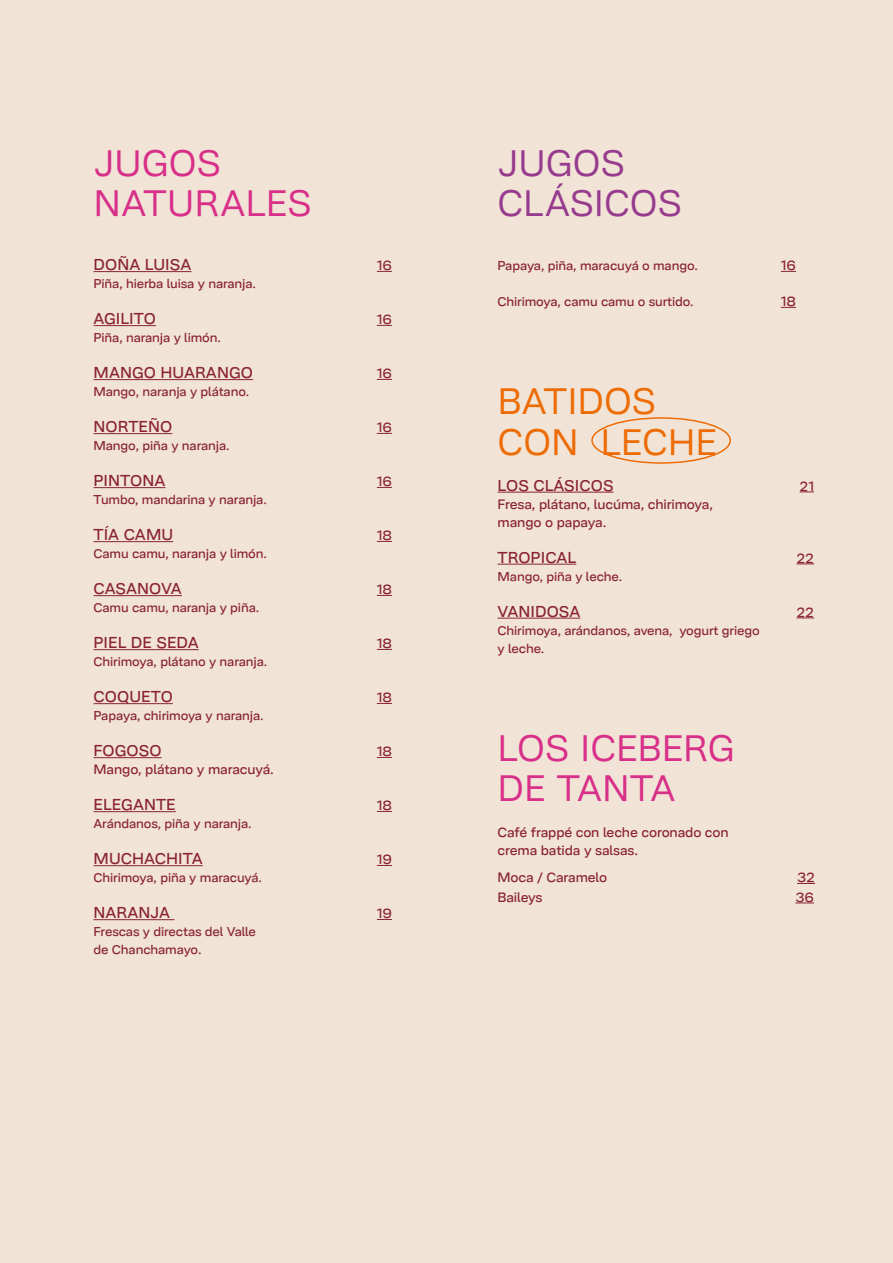
<style>
.page{position:relative;width:893px;height:1263px;background:#f1e4d7}
.page>*{position:absolute;margin:0;border:0;box-sizing:border-box;transform-origin:0 0}
.t1{font:36.6px/40.5px "Ordina";letter-spacing:.005em;color:#d83089}
.t2{font:36.6px/40.5px "Ordina";color:#ed6c05}
.t3{font:36.6px/40.5px "Ordina";letter-spacing:.005em;color:#973b8e}
.t4{font:500 15.75px "Ordina";letter-spacing:.005em;color:#8a2432}
.t5{font:500 13.5px/18px "Ordina";letter-spacing:-.01em;color:#8a2432}
.t6{font:500 12.75px/18px "Ordina";letter-spacing:-.01em;color:#8a2432}
</style>
<div class="page">
<svg style="left:781px;top:271px;width:15px;height:1px"></svg>
<svg style="left:781px;top:307px;width:15px;height:1px"></svg>
<hr style="left:94px;top:271px;width:97px;height:1px;background:#8a2432">
<svg style="left:377px;top:271px;width:15px;height:1px"></svg>
<hr style="left:94px;top:325px;width:62px;height:1px;background:#8a2432">
<svg style="left:377px;top:325px;width:15px;height:1px"></svg>
<hr style="left:94px;top:379px;width:159px;height:1px;background:#8a2432">
<svg style="left:377px;top:379px;width:15px;height:1px"></svg>
<hr style="left:94px;top:433px;width:78px;height:1px;background:#8a2432">
<svg style="left:377px;top:433px;width:15px;height:1px"></svg>
<hr style="left:94px;top:487px;width:72px;height:1px;background:#8a2432">
<svg style="left:377px;top:487px;width:15px;height:1px"></svg>
<hr style="left:94px;top:541px;width:79px;height:1px;background:#8a2432">
<svg style="left:377px;top:541px;width:15px;height:1px"></svg>
<hr style="left:94px;top:595px;width:88px;height:1px;background:#8a2432">
<svg style="left:377px;top:595px;width:15px;height:1px"></svg>
<hr style="left:94px;top:649px;width:105px;height:1px;background:#8a2432">
<svg style="left:377px;top:649px;width:15px;height:1px"></svg>
<hr style="left:94px;top:703px;width:79px;height:1px;background:#8a2432">
<svg style="left:377px;top:703px;width:15px;height:1px"></svg>
<hr style="left:94px;top:757px;width:68px;height:1px;background:#8a2432">
<svg style="left:377px;top:757px;width:15px;height:1px"></svg>
<hr style="left:94px;top:811px;width:82px;height:1px;background:#8a2432">
<svg style="left:377px;top:811px;width:15px;height:1px"></svg>
<hr style="left:94px;top:865px;width:109px;height:1px;background:#8a2432">
<svg style="left:377px;top:865px;width:15px;height:1px"></svg>
<hr style="left:94px;top:919px;width:81px;height:1px;background:#8a2432">
<svg style="left:377px;top:919px;width:15px;height:1px"></svg>
<hr style="left:498px;top:492px;width:116px;height:1px;background:#8a2432">
<svg style="left:800px;top:492px;width:14px;height:1px"></svg>
<hr style="left:498px;top:564px;width:78px;height:1px;background:#8a2432">
<svg style="left:796px;top:564px;width:18px;height:1px"></svg>
<hr style="left:498px;top:618px;width:82px;height:1px;background:#8a2432">
<svg style="left:796px;top:618px;width:18px;height:1px"></svg>
<div style="left:591px;top:417px;width:140px;height:47px;border:2px solid #ed6c05;border-radius:50%"></div>
<svg style="left:797px;top:883px;width:18px;height:1px"></svg>
<svg style="left:795px;top:903px;width:19px;height:1px"></svg>
<h1 class="t1" style="left:94px;top:139px;width:219px">JUGOS<br>NATURALES</h1>
<h1 class="t3" style="left:497px;top:139px;width:186px">JUGOS<br>CLÁSICOS</h1>
<p class="t4" style="left:94px;top:253px;width:99px">DOÑA LUISA</p>
<p class="t5" style="left:377px;top:255px;width:17px">16</p>
<p class="t6" style="left:94px;top:273px;width:164px">Piña, hierba luisa y naranja.</p>
<p class="t4" style="left:94px;top:307px;width:64px">AGILITO</p>
<p class="t5" style="left:377px;top:309px;width:17px">16</p>
<p class="t6" style="left:94px;top:327px;width:129px">Piña, naranja y limón.</p>
<p class="t4" style="left:94px;top:361px;width:161px">MANGO HUARANGO</p>
<p class="t5" style="left:377px;top:363px;width:17px">16</p>
<p class="t6" style="left:94px;top:381px;width:157px">Mango, naranja y plátano.</p>
<p class="t4" style="left:94px;top:415px;width:80px">NORTEÑO</p>
<p class="t5" style="left:377px;top:417px;width:17px">16</p>
<p class="t6" style="left:94px;top:435px;width:138px">Mango, piña y naranja.</p>
<p class="t4" style="left:94px;top:469px;width:73px">PINTONA</p>
<p class="t5" style="left:377px;top:471px;width:17px">16</p>
<p class="t6" style="left:94px;top:489px;width:175px">Tumbo, mandarina y naranja.</p>
<p class="t4" style="left:94px;top:523px;width:81px">TÍA CAMU</p>
<p class="t5" style="left:377px;top:525px;width:17px">18</p>
<p class="t6" style="left:94px;top:543px;width:175px">Camu camu, naranja y limón.</p>
<p class="t4" style="left:94px;top:577px;width:90px">CASANOVA</p>
<p class="t5" style="left:377px;top:579px;width:17px">18</p>
<p class="t6" style="left:94px;top:597px;width:167px">Camu camu, naranja y piña.</p>
<p class="t4" style="left:94px;top:631px;width:107px">PIEL DE SEDA</p>
<p class="t5" style="left:377px;top:633px;width:17px">18</p>
<p class="t6" style="left:94px;top:651px;width:175px">Chirimoya, plátano y naranja.</p>
<p class="t4" style="left:94px;top:685px;width:81px">COQUETO</p>
<p class="t5" style="left:377px;top:687px;width:17px">18</p>
<p class="t6" style="left:94px;top:705px;width:172px">Papaya, chirimoya y naranja.</p>
<p class="t4" style="left:94px;top:739px;width:69px">FOGOSO</p>
<p class="t5" style="left:377px;top:741px;width:17px">18</p>
<p class="t5" style="left:94px;top:759px;width:182px">Mango, plátano y maracuyá.</p>
<p class="t4" style="left:94px;top:793px;width:84px">ELEGANTE</p>
<p class="t5" style="left:377px;top:795px;width:17px">18</p>
<p class="t6" style="left:94px;top:813px;width:160px">Arándanos, piña y naranja.</p>
<p class="t4" style="left:94px;top:847px;width:111px">MUCHACHITA</p>
<p class="t5" style="left:377px;top:849px;width:17px">19</p>
<p class="t6" style="left:94px;top:867px;width:170px">Chirimoya, piña y maracuyá.</p>
<p class="t4" style="left:94px;top:901px;width:78px">NARANJA</p>
<p class="t5" style="left:377px;top:903px;width:17px">19</p>
<p class="t6" style="left:94px;top:921px;width:164px">Frescas y directas del Valle de Chanchamayo.</p>
<p class="t6" style="left:497px;top:255px;width:202px">Papaya, piña, maracuyá o mango.</p>
<p class="t5" style="left:781px;top:255px;width:17px">16</p>
<p class="t6" style="left:497px;top:291px;width:198px">Chirimoya, camu camu o surtido.</p>
<p class="t5" style="left:781px;top:291px;width:17px">18</p>
<h1 class="t2" style="left:498px;top:378px;width:221px">BATIDOS<br>CON LECHE</h1>
<p class="t4" style="left:498px;top:473px;width:117px">LOS CLÁSICOS</p>
<p class="t5" style="left:800px;top:476px;width:16px">21</p>
<p class="t5" style="left:498px;top:494px;width:217px">Fresa, plátano, lucúma, chirimoya, mango o papaya.</p>
<p class="t4" style="left:498px;top:545px;width:80px">TROPICAL</p>
<p class="t5" style="left:796px;top:548px;width:19px">22</p>
<p class="t6" style="left:498px;top:566px;width:126px">Mango, piña y leche.</p>
<p class="t4" style="left:498px;top:599px;width:84px">VANIDOSA</p>
<p class="t5" style="left:796px;top:602px;width:19px">22</p>
<p class="t6" style="left:498px;top:620px;width:264px">Chirimoya, arándanos, avena, yogurt griego y leche.</p>
<h1 class="t1" style="left:497px;top:724px;width:238px">LOS ICEBERG<br>DE TANTA</h1>
<p class="t5" style="left:497px;top:822px;width:233px">Café frappé con leche coronado con crema batida y salsas.</p>
<p class="t5" style="left:497px;top:867px;width:111px">Moca / Caramelo</p>
<p class="t5" style="left:797px;top:867px;width:19px">32</p>
<p class="t5" style="left:497px;top:887px;width:46px">Baileys</p>
<p class="t5" style="left:795px;top:887px;width:20px">36</p>
</div>
